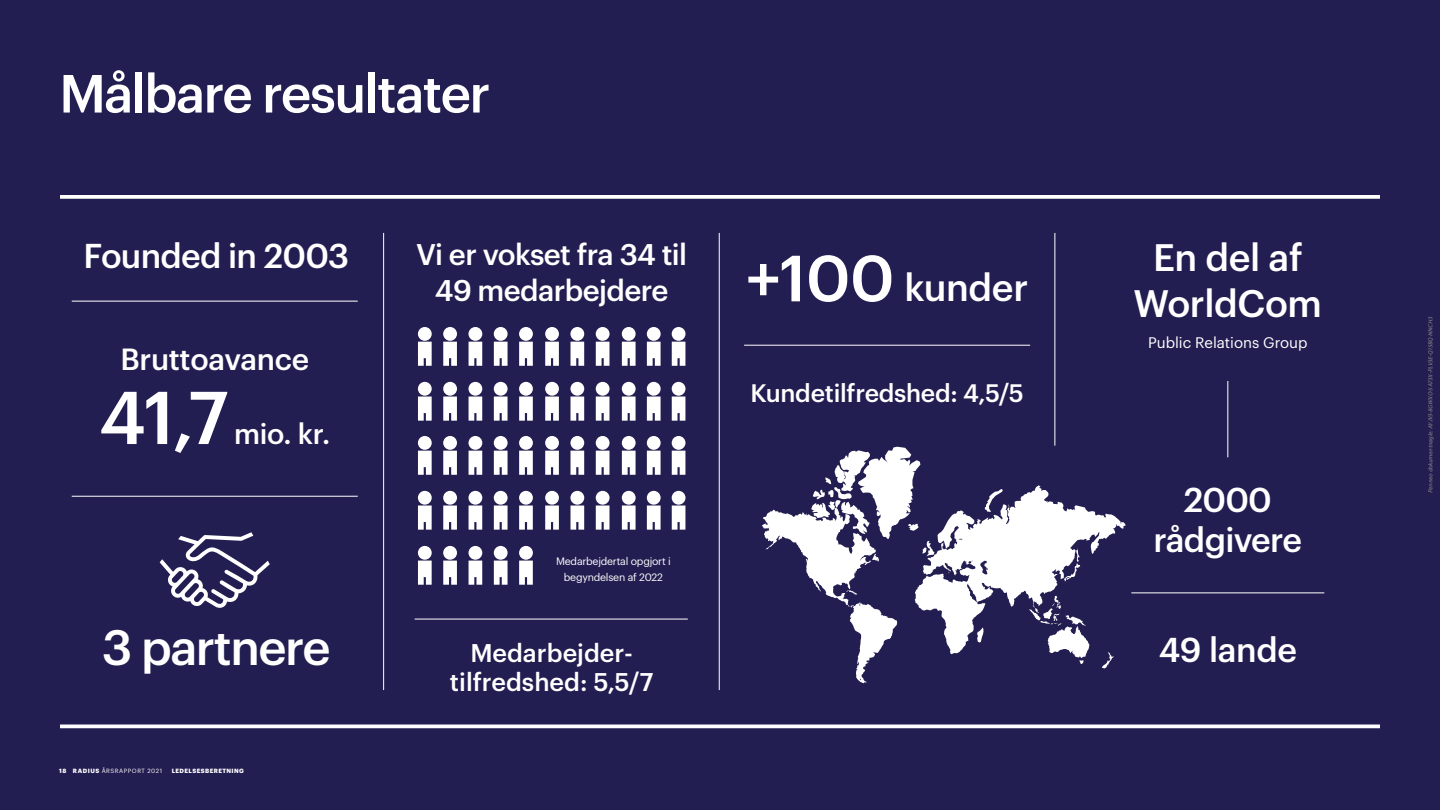
<style>
.page{position:relative;width:1440px;height:810px;background:#231e51}
.page>*{position:absolute;margin:0;border:0;box-sizing:border-box;transform-origin:0 0}
.t1{font:500 72.97px "Graphik";color:#fff}
.t2{font:500 52.5px "Graphik";letter-spacing:-.03em;color:#fff}
.t3{font:500 48.6px "Graphik";letter-spacing:-.03em;color:#fff}
.t4{font:500 37.5px/45.8px "Graphik";letter-spacing:-.01em;color:#fff;text-align:center}
.t5{font:500 33.75px/39.8px "Graphik";letter-spacing:-.02em;color:#fff;text-align:center}
.t6{font:500 30px "Graphik";letter-spacing:-.01em;color:#fff}
.t7{font:500 29.25px/35.2px "Graphik";letter-spacing:-.02em;color:#fff;text-align:center}
.t8{font:500 28.28px "Graphik";color:#fff}
.t9{font:500 25.05px "Graphik";color:#fff}
.t10{font:500 24.75px "Graphik";letter-spacing:-.01em;color:#fff}
.t11{font:15px "Graphik";color:#fff}
.t12{font:10.5px/15.8px "Graphik";letter-spacing:-.02em;color:#fff;text-align:center}
.t13{font:italic 6px "Myriad Pro";color:#888}
.t14{font:6px "Graphik";letter-spacing:.085em;color:#fff}
.t15{font:700 6px "Graphik";letter-spacing:.07em;color:#fff}
.s1{font-size:63.75px}
.s2{font-weight:700}
</style>
<div class="page">
<svg style="left:60px;top:724px;width:1320px;height:4px;background:#e3e2e9"></svg>
<svg style="left:160px;top:532px;width:110px;height:76px"></svg>
<svg style="left:762px;top:447px;width:364px;height:236px"></svg>
<svg style="left:418px;top:342px;width:14px;height:24px"></svg>
<div style="left:418px;top:327px;width:14px;height:14px;background:#fff;border-radius:50%"></div>
<svg style="left:519px;top:342px;width:14px;height:24px"></svg>
<div style="left:519px;top:327px;width:14px;height:14px;background:#fff;border-radius:50%"></div>
<svg style="left:443px;top:342px;width:14px;height:24px"></svg>
<div style="left:443px;top:327px;width:14px;height:14px;background:#fff;border-radius:50%"></div>
<svg style="left:545px;top:342px;width:14px;height:24px"></svg>
<div style="left:545px;top:327px;width:14px;height:14px;background:#fff;border-radius:50%"></div>
<svg style="left:469px;top:342px;width:13px;height:24px"></svg>
<div style="left:469px;top:327px;width:13px;height:14px;background:#fff;border-radius:50%"></div>
<svg style="left:571px;top:342px;width:13px;height:24px"></svg>
<div style="left:570px;top:327px;width:14px;height:14px;background:#fff;border-radius:50%"></div>
<svg style="left:494px;top:342px;width:14px;height:24px"></svg>
<div style="left:494px;top:327px;width:14px;height:14px;background:#fff;border-radius:50%"></div>
<svg style="left:596px;top:342px;width:13px;height:24px"></svg>
<div style="left:596px;top:327px;width:14px;height:14px;background:#fff;border-radius:50%"></div>
<svg style="left:622px;top:342px;width:14px;height:24px"></svg>
<div style="left:622px;top:327px;width:14px;height:14px;background:#fff;border-radius:50%"></div>
<svg style="left:418px;top:397px;width:14px;height:24px"></svg>
<div style="left:418px;top:382px;width:14px;height:14px;background:#fff;border-radius:50%"></div>
<svg style="left:519px;top:397px;width:14px;height:24px"></svg>
<div style="left:519px;top:382px;width:14px;height:14px;background:#fff;border-radius:50%"></div>
<svg style="left:443px;top:397px;width:14px;height:24px"></svg>
<div style="left:443px;top:382px;width:14px;height:14px;background:#fff;border-radius:50%"></div>
<svg style="left:545px;top:397px;width:14px;height:24px"></svg>
<div style="left:545px;top:382px;width:14px;height:14px;background:#fff;border-radius:50%"></div>
<svg style="left:469px;top:397px;width:13px;height:24px"></svg>
<div style="left:469px;top:382px;width:13px;height:14px;background:#fff;border-radius:50%"></div>
<svg style="left:571px;top:397px;width:13px;height:24px"></svg>
<div style="left:570px;top:382px;width:14px;height:14px;background:#fff;border-radius:50%"></div>
<svg style="left:494px;top:397px;width:14px;height:24px"></svg>
<div style="left:494px;top:382px;width:14px;height:14px;background:#fff;border-radius:50%"></div>
<svg style="left:596px;top:397px;width:13px;height:24px"></svg>
<div style="left:596px;top:382px;width:14px;height:14px;background:#fff;border-radius:50%"></div>
<svg style="left:622px;top:397px;width:14px;height:24px"></svg>
<div style="left:622px;top:382px;width:14px;height:14px;background:#fff;border-radius:50%"></div>
<svg style="left:418px;top:451px;width:14px;height:24px"></svg>
<div style="left:418px;top:436px;width:14px;height:14px;background:#fff;border-radius:50%"></div>
<svg style="left:519px;top:451px;width:14px;height:24px"></svg>
<div style="left:519px;top:436px;width:14px;height:14px;background:#fff;border-radius:50%"></div>
<svg style="left:443px;top:451px;width:14px;height:24px"></svg>
<div style="left:443px;top:436px;width:14px;height:14px;background:#fff;border-radius:50%"></div>
<svg style="left:545px;top:451px;width:14px;height:24px"></svg>
<div style="left:545px;top:436px;width:14px;height:14px;background:#fff;border-radius:50%"></div>
<svg style="left:469px;top:451px;width:13px;height:24px"></svg>
<div style="left:469px;top:436px;width:13px;height:14px;background:#fff;border-radius:50%"></div>
<svg style="left:571px;top:451px;width:13px;height:24px"></svg>
<div style="left:570px;top:436px;width:14px;height:14px;background:#fff;border-radius:50%"></div>
<svg style="left:494px;top:451px;width:14px;height:24px"></svg>
<div style="left:494px;top:436px;width:14px;height:14px;background:#fff;border-radius:50%"></div>
<svg style="left:596px;top:451px;width:13px;height:24px"></svg>
<div style="left:596px;top:436px;width:14px;height:14px;background:#fff;border-radius:50%"></div>
<svg style="left:622px;top:451px;width:14px;height:24px"></svg>
<div style="left:622px;top:436px;width:14px;height:14px;background:#fff;border-radius:50%"></div>
<svg style="left:418px;top:506px;width:14px;height:24px"></svg>
<div style="left:418px;top:491px;width:14px;height:14px;background:#fff;border-radius:50%"></div>
<svg style="left:519px;top:506px;width:14px;height:24px"></svg>
<div style="left:519px;top:491px;width:14px;height:14px;background:#fff;border-radius:50%"></div>
<svg style="left:443px;top:506px;width:14px;height:24px"></svg>
<div style="left:443px;top:491px;width:14px;height:14px;background:#fff;border-radius:50%"></div>
<svg style="left:545px;top:506px;width:14px;height:24px"></svg>
<div style="left:545px;top:491px;width:14px;height:14px;background:#fff;border-radius:50%"></div>
<svg style="left:469px;top:506px;width:13px;height:24px"></svg>
<div style="left:469px;top:491px;width:13px;height:14px;background:#fff;border-radius:50%"></div>
<svg style="left:571px;top:506px;width:13px;height:24px"></svg>
<div style="left:570px;top:491px;width:14px;height:14px;background:#fff;border-radius:50%"></div>
<svg style="left:494px;top:506px;width:14px;height:24px"></svg>
<div style="left:494px;top:491px;width:14px;height:14px;background:#fff;border-radius:50%"></div>
<svg style="left:596px;top:506px;width:13px;height:24px"></svg>
<div style="left:596px;top:491px;width:14px;height:14px;background:#fff;border-radius:50%"></div>
<svg style="left:622px;top:506px;width:14px;height:24px"></svg>
<div style="left:622px;top:491px;width:14px;height:14px;background:#fff;border-radius:50%"></div>
<svg style="left:418px;top:561px;width:14px;height:24px"></svg>
<div style="left:418px;top:546px;width:14px;height:14px;background:#fff;border-radius:50%"></div>
<svg style="left:519px;top:561px;width:14px;height:24px"></svg>
<div style="left:519px;top:546px;width:14px;height:14px;background:#fff;border-radius:50%"></div>
<svg style="left:443px;top:561px;width:14px;height:24px"></svg>
<div style="left:443px;top:546px;width:14px;height:14px;background:#fff;border-radius:50%"></div>
<svg style="left:469px;top:561px;width:13px;height:24px"></svg>
<div style="left:469px;top:546px;width:13px;height:14px;background:#fff;border-radius:50%"></div>
<svg style="left:494px;top:561px;width:14px;height:24px"></svg>
<div style="left:494px;top:546px;width:14px;height:14px;background:#fff;border-radius:50%"></div>
<svg style="left:60px;top:195px;width:1320px;height:4px;background:#f1f1f4"></svg>
<hr style="left:72px;top:496px;width:286px;height:1px;background:#fff">
<hr style="left:415px;top:619px;width:273px;height:1px;background:#fff">
<hr style="left:72px;top:301px;width:286px;height:1px;background:#fff">
<hr style="left:383px;top:233px;width:1px;height:457px;background:#fff">
<hr style="left:719px;top:233px;width:1px;height:457px;background:#fff">
<hr style="left:1055px;top:233px;width:1px;height:213px;background:#fff">
<hr style="left:1227px;top:381px;width:1px;height:76px;background:#fff">
<hr style="left:1131px;top:592px;width:193px;height:1px;background:#fff">
<hr style="left:744px;top:345px;width:286px;height:1px;background:#fff">
<svg style="left:647px;top:342px;width:14px;height:24px"></svg>
<svg style="left:672px;top:342px;width:13px;height:24px"></svg>
<div style="left:647px;top:327px;width:14px;height:14px;background:#fff;border-radius:50%"></div>
<div style="left:672px;top:327px;width:14px;height:14px;background:#fff;border-radius:50%"></div>
<svg style="left:647px;top:397px;width:14px;height:24px"></svg>
<svg style="left:672px;top:397px;width:13px;height:24px"></svg>
<div style="left:647px;top:382px;width:14px;height:14px;background:#fff;border-radius:50%"></div>
<div style="left:672px;top:382px;width:14px;height:14px;background:#fff;border-radius:50%"></div>
<svg style="left:647px;top:451px;width:14px;height:24px"></svg>
<svg style="left:672px;top:451px;width:13px;height:24px"></svg>
<div style="left:647px;top:436px;width:14px;height:14px;background:#fff;border-radius:50%"></div>
<div style="left:672px;top:436px;width:14px;height:14px;background:#fff;border-radius:50%"></div>
<svg style="left:647px;top:506px;width:14px;height:24px"></svg>
<svg style="left:672px;top:506px;width:13px;height:24px"></svg>
<div style="left:647px;top:491px;width:14px;height:14px;background:#fff;border-radius:50%"></div>
<div style="left:672px;top:491px;width:14px;height:14px;background:#fff;border-radius:50%"></div>
<h2 class="t2" style="left:59px;top:62px;width:433px">Målbare resultater</h2>
<h3 class="t5" style="left:84px;top:235px;width:267px">Founded in 2003</h3>
<h3 class="t7" style="left:416px;top:236px;width:273px">Vi er vokset fra 34 til<br>49 medarbejdere</h3>
<h3 class="t6" style="left:120px;top:341px;width:190px">Bruttoavance</h3>
<h1 class="t1" style="left:99px;top:373px;width:131px">41,7</h1>
<h3 class="t8" style="left:234px;top:417px;width:98px">mio. kr.</h3>
<h3 class="t12" style="left:556px;top:553px;width:116px">Medarbejdertal opgjort i begyndelsen af 2022</h3>
<h3 class="t4" style="left:746px;top:264px;width:284px"><span class="s1">+100</span> kunder</h3>
<h3 class="t10" style="left:750px;top:378px;width:275px">Kundetilfredshed: 4,5/5</h3>
<h3 class="t4" style="left:1134px;top:234px;width:190px">En del af<br>WorldCom</h3>
<h3 class="t11" style="left:1148px;top:333px;width:161px">Public Relations Group</h3>
<h3 class="t5" style="left:1154px;top:479px;width:150px">2000 rådgivere</h3>
<h3 class="t3" style="left:102px;top:617px;width:230px">3 partnere</h3>
<p class="t14" style="left:59px;top:768px;width:104px"><span class="s2">18 RADIUS</span> ÅRSRAPPORT 2021</p>
<p class="t15" style="left:172px;top:767px;width:74px">LEDELSESBERETNING</p>
<h3 class="t9" style="left:470px;top:638px;width:164px">Medarbejder-</h3>
<h3 class="t5" style="left:1159px;top:629px;width:140px">49 lande</h3>
<h3 class="t9" style="left:450px;top:667px;width:205px">tilfredshed: 5,5/7</h3>
<p class="t13" style="left:1428px;top:493px;width:178px;rotate:-90deg">Penneo dokumentnøgle:AYJV3-8GWXO-5A73X-PLV3E-Q15BQ-NNCH3</p>
</div>
